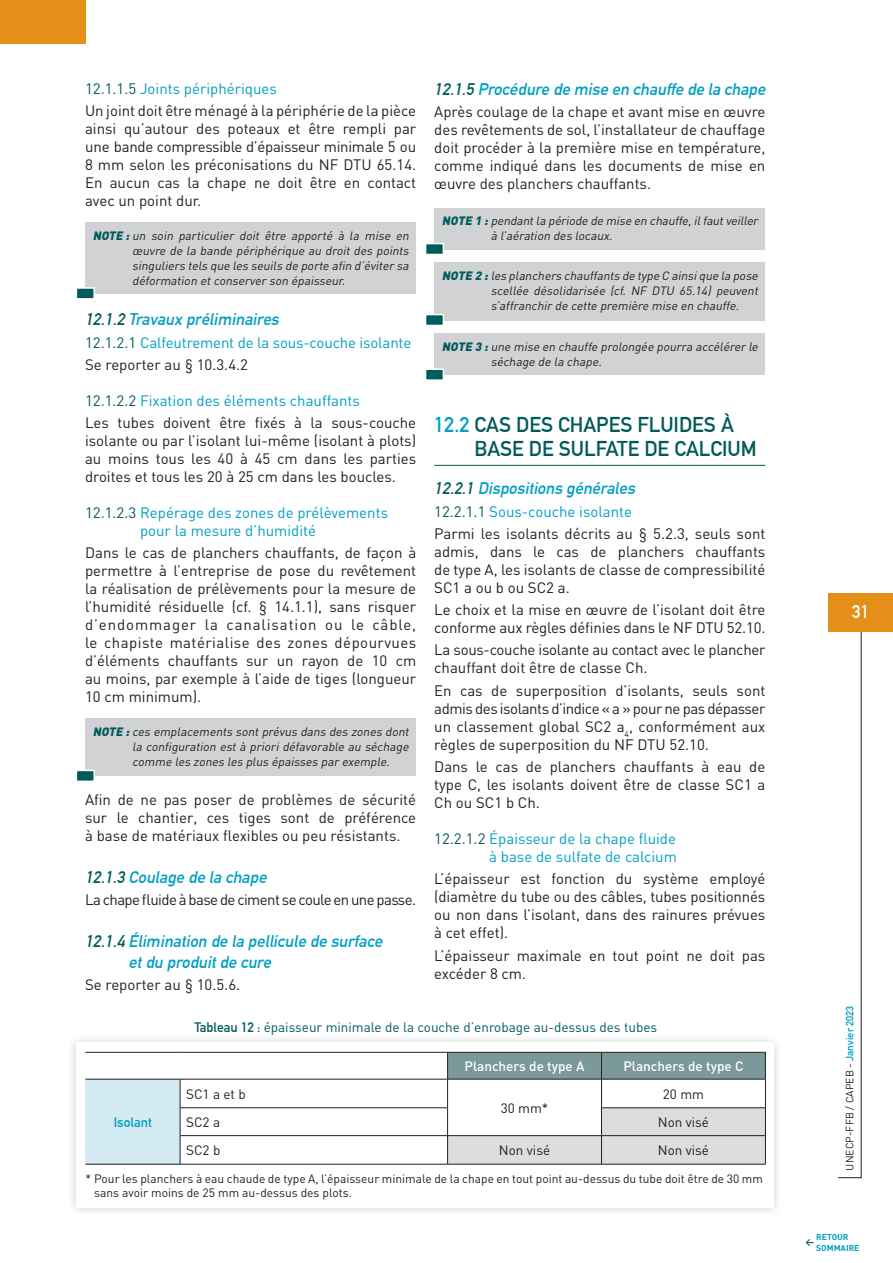
<style>
.page{position:relative;width:893px;height:1263px;background:#fff}
.page>*{position:absolute;margin:0;border:0;box-sizing:border-box;transform-origin:0 0}
.t1{font:700 21px/24px "DIN Alternate";color:#015b5a}
.t2{font:700 18px "DIN Alternate";color:#fff}
.t3{font:italic 700 16.5px/21px "DIN Alternate";color:#009fc3}
.t4{font:15px/18px "DIN";color:#231f20;text-align:justify}
.t5{font:15px/18px "DIN";color:#009fc3}
.t6{font:15px/18px "DIN";letter-spacing:-.02em;color:#231f20}
.t7{font:15px "DIN";letter-spacing:-.04em;color:#231f20}
.t8{font:13.5px "DIN";color:#015b5a}
.t9{font:13.5px "DIN";color:#231f20}
.t10{font:500 13.5px "DIN";color:#fff}
.t11{font:700 13.5px "DIN Alternate";color:#009fc3}
.t12{font:italic 12px/15px "DIN";color:#231f20;text-align:justify}
.t13{font:12px/13.5px "DIN";color:#231f20}
.t14{font:10.5px "DIN";color:#231f20}
.t15{font:700 8.55px/10.2px "DIN";color:#009fc3}
.t16{font:700 8.55px "DIN";color:#015b5a}
.s1{color:#015b5a}
.s2{font-weight:900;color:#015b5a}
.s3{color:#009fc3}
.s4{font-family:"DIN Alternate";font-weight:700}
.s5{font-family:"DIN Alternate";font-weight:700;color:#009fc3}
</style>
<div class="page">
<div style="left:0;top:0;width:85px;height:44px;background:#e38f18"></div>
<hr style="left:434px;top:465px;width:331px;height:1px;background:#015b5a">
<div style="left:85px;top:222px;width:331px;height:72px;background:#d1d2d4"></div>
<div style="left:76px;top:287px;width:19px;height:13px;background:#015b5a;border:2px solid #fff"></div>
<div style="left:85px;top:719px;width:331px;height:57px;background:#d1d2d4"></div>
<div style="left:76px;top:770px;width:19px;height:12px;background:#015b5a;border:2px solid #fff"></div>
<div style="left:434px;top:208px;width:331px;height:41px;background:#d1d2d4"></div>
<div style="left:425px;top:243px;width:19px;height:12px;background:#015b5a;border:2px solid #fff"></div>
<div style="left:434px;top:333px;width:331px;height:42px;background:#d1d2d4"></div>
<div style="left:425px;top:368px;width:19px;height:13px;background:#015b5a;border:2px solid #fff"></div>
<div style="left:434px;top:262px;width:331px;height:58px;background:#d1d2d4"></div>
<div style="left:425px;top:314px;width:19px;height:12px;background:#015b5a;border:2px solid #fff"></div>
<div style="left:67px;top:1033px;width:716px;height:184px;background:#231f20;opacity:.2"></div>
<div style="left:76px;top:1042px;width:698px;height:166px;background:#fff"></div>
<div style="left:85px;top:1079px;width:95px;height:85px;background:#d5ebf3"></div>
<svg style="left:180px;top:1080px;width:1px;height:84px"></svg>
<svg style="left:447px;top:1053px;width:319px;height:111px"></svg>
<hr style="left:180px;top:1164px;width:268px;height:1px;background:#231f20">
<hr style="left:448px;top:1164px;width:153px;height:1px;background:#231f20">
<hr style="left:601px;top:1164px;width:165px;height:1px;background:#231f20">
<hr style="left:85px;top:1052px;width:95px;height:1px;background:#231f20">
<hr style="left:180px;top:1052px;width:268px;height:1px;background:#231f20">
<hr style="left:448px;top:1052px;width:153px;height:1px;background:#231f20">
<hr style="left:601px;top:1052px;width:165px;height:1px;background:#231f20">
<hr style="left:85px;top:1079px;width:95px;height:1px;background:#231f20">
<hr style="left:180px;top:1079px;width:268px;height:1px;background:#231f20">
<hr style="left:448px;top:1079px;width:153px;height:1px;background:#231f20">
<hr style="left:601px;top:1079px;width:165px;height:1px;background:#231f20">
<hr style="left:180px;top:1107px;width:268px;height:1px;background:#231f20">
<hr style="left:601px;top:1107px;width:165px;height:1px;background:#231f20">
<hr style="left:180px;top:1135px;width:268px;height:1px;background:#231f20">
<hr style="left:448px;top:1135px;width:153px;height:1px;background:#231f20">
<hr style="left:601px;top:1135px;width:165px;height:1px;background:#231f20">
<hr style="left:85px;top:1164px;width:95px;height:1px;background:#231f20">
<svg style="left:838px;top:631px;width:24px;height:547px"></svg>
<div style="left:828px;top:593px;width:65px;height:38px;background:#e38f18"></div>
<p class="t5" style="left:85px;top:79px;width:193px"><span class="s1">12.1.1.5</span> Joints périphériques</p>
<p class="t4" style="left:85px;top:102px;width:333px">Un joint doit être ménagé à la périphérie de la pièce ainsi qu’autour des poteaux et être rempli par une bande compressible d’épaisseur minimale 5 ou 8 mm selon les préconisations du NF DTU 65.14.<br>En aucun cas la chape ne doit être en contact avec un point dur.</p>
<p class="t12" style="left:132px;top:228px;width:281px;text-indent:-40px"><span class="s2">NOTE :</span> un soin particulier doit être apporté à la mise en œuvre de la bande périphérique au droit des points singuliers tels que les seuils de porte afin d’éviter sa déformation etconserver son épaisseur.</p>
<p class="t3" style="left:85px;top:308px;width:199px"><span class="s1">12.1.2</span> Travaux préliminaires</p>
<p class="t5" style="left:85px;top:333px;width:328px"><span class="s1">12.1.2.1</span> Calfeutrement de la sous-couche isolante</p>
<p class="t4" style="left:85px;top:355px;width:165px">Se reporter au § 10.3.4.2</p>
<p class="t5" style="left:85px;top:391px;width:276px"><span class="s1">12.1.2.2</span> Fixation des éléments chauffants</p>
<p class="t4" style="left:85px;top:413px;width:333px">Les tubes doivent être fixés à la sous-couche isolante ou par l’isolant lui-même (isolant à plots) au moins tous les 40 à 45 cm dans les parties droites et tous les 20 à 25 cm dans les boucles.</p>
<p class="t5" style="left:140px;top:503px;width:250px;text-indent:-55px"><span class="s1">12.1.2.3</span> Repérage des zones de prélèvements pour la mesure d’humidité</p>
<p class="t4" style="left:85px;top:544px;width:333px">Dans le cas de planchers chauffants, de façon à permettre à l’entreprise de pose du revêtement la réalisation de prélèvements pour la mesure de l’humidité résiduelle (cf. § 14.1.1), sans risquer d’endommager la canalisation ou le câble, le chapiste matérialise des zones dépourvues d’éléments chauffants sur un rayon de 10 cm au moins, par exemple à l’aide de tiges (longueur 10 cm minimum).</p>
<p class="t12" style="left:132px;top:724px;width:281px;text-indent:-40px"><span class="s2">NOTE :</span> ces emplacements sontprévus dans des zones dont la configuration est à priori défavorable au séchage comme les zones les plus épaisses par exemple.</p>
<p class="t4" style="left:85px;top:790px;width:333px">Afin de ne pas poser de problèmes de sécurité sur le chantier, ces tiges sont de préférence à base de matériaux flexibles ou peu résistants.</p>
<p class="t3" style="left:85px;top:865px;width:187px"><span class="s1">12.1.3</span> Coulage de la chape</p>
<p class="t7" style="left:85px;top:890px;width:333px">La chape fluide à base de ciment se coule en une passe.</p>
<p class="t3" style="left:129px;top:930px;width:259px;text-indent:-44px"><span class="s1">12.1.4</span> Élimination de la pellicule de surface etdu produitde cure</p>
<p class="t4" style="left:85px;top:976px;width:157px">Se reporter au § 10.5.6.</p>
<p class="t3" style="left:434px;top:77px;width:337px"><span class="s1">12.1.5</span> Procédure de mise en chauffe de la chape</p>
<p class="t4" style="left:434px;top:102px;width:333px">Après coulage de la chape et avant mise en œuvre des revêtements de sol, l’installateur de chauffage doit procéder à la première mise en température, comme indiqué dans les documents de mise en œuvre des planchers chauffants.</p>
<p class="t12" style="left:491px;top:213px;width:271px;text-indent:-49px"><span class="s2">NOTE 1 :</span> pendantla période de mise en chauffe,ilfautveiller à l’aération des locaux.</p>
<p class="t12" style="left:491px;top:268px;width:271px;text-indent:-49px"><span class="s2">NOTE 2 :</span> les planchers chauffants de type C ainsique la pose scellée désolidarisée (cf. NF DTU 65.14) peuvent s’affranchir de cette première mise en chauffe.</p>
<p class="t12" style="left:491px;top:339px;width:271px;text-indent:-49px"><span class="s2">NOTE 3 :</span> une mise en chauffe prolongée pourra accélérer le séchage de la chape.</p>
<p class="t1" style="left:475px;top:412px;width:284px;text-indent:-40px"><span class="s3">12.2</span> CAS DES CHAPES FLUIDES À<br>BASE DE SULFATE DE CALCIUM</p>
<p class="t3" style="left:434px;top:477px;width:206px"><span class="s1">12.2.1</span> Dispositions générales</p>
<p class="t5" style="left:434px;top:502px;width:199px"><span class="s1">12.2.1.1</span> Sous-couche isolante</p>
<p class="t4" style="left:434px;top:524px;width:333px">Parmi les isolants décrits au § 5.2.3, seuls sont admis, dans le cas de planchers chauffants de type A, les isolants de classe de compressibilité SC1 a ou b ou SC2 a.</p>
<p class="t4" style="left:434px;top:600px;width:333px">Le choix et la mise en œuvre de l’isolant doit être conforme aux règles définies dans le NF DTU 52.10.</p>
<p class="t6" style="left:434px;top:641px;width:333px">La sous-couche isolante au contact avec le plancher chauffant doit être de classe Ch.</p>
<p class="t4" style="left:434px;top:681px;width:333px">En cas de superposition d’isolants, seuls sont admis des isolants d’indice « a » pour ne pas dépasser un classement global SC2 a<sub>4</sub>, conformément aux règles de superposition du NF DTU 52.10.</p>
<p class="t4" style="left:434px;top:757px;width:333px">Dans le cas de planchers chauffants à eau de type C, les isolants doivent être de classe SC1 a Ch ou SC1 b Ch.</p>
<p class="t5" style="left:434px;top:829px;width:244px;text-align:right"><span class="s1">12.2.1.2</span> Épaisseur de la chape fluide à base de sulfate de calcium</p>
<p class="t4" style="left:434px;top:869px;width:333px">L’épaisseur est fonction du système employé (diamètre du tube ou des câbles, tubes positionnés ou non dans l’isolant, dans des rainures prévues à cet effet).</p>
<p class="t4" style="left:434px;top:946px;width:333px">L’épaisseur maximale en tout point ne doit pas excéder 8 cm.</p>
<p class="t8" style="left:194px;top:1018px;width:464px"><span class="s4">Tableau 12 :</span> épaisseur minimale de la couche d’enrobage au-dessus des tubes</p>
<p class="t10" style="left:464px;top:1058px;width:122px">Planchers de type A</p>
<p class="t10" style="left:623px;top:1058px;width:122px">Planchers de type C</p>
<p class="t9" style="left:186px;top:1086px;width:61px">SC1 a et b</p>
<p class="t9" style="left:501px;top:1099px;width:49px">30 mm*</p>
<p class="t9" style="left:663px;top:1086px;width:43px">20 mm</p>
<p class="t9" style="left:186px;top:1114px;width:36px">SC2 a</p>
<p class="t9" style="left:658px;top:1114px;width:53px">Non visé</p>
<p class="t9" style="left:186px;top:1142px;width:36px">SC2 b</p>
<p class="t9" style="left:499px;top:1142px;width:53px">Non visé</p>
<p class="t9" style="left:658px;top:1142px;width:53px">Non visé</p>
<p class="t13" style="left:94px;top:1172px;width:670px;text-indent:-9px">* Pour les planchers à eau chaude de type A, l’épaisseur minimale de la chape en tout point au-dessus du tube doit être de 30 mm sans avoir moins de 25 mm au-dessus des plots.</p>
<p class="t11" style="left:114px;top:1112px;width:39px">Isolant</p>
<p class="t2" style="left:852px;top:598px;width:19px">31</p>
<p class="t14" style="left:843px;top:1170px;width:166px;rotate:-90deg">UNECP-FFB / CAPEB - <span class="s5">Janvier 2023</span></p>
<p class="t16" style="left:805px;top:1236px;width:10px">&lt;</p>
<p class="t15" style="left:816px;top:1232px;width:45px">RETOUR<br>SOMMAIRE</p>
</div>
